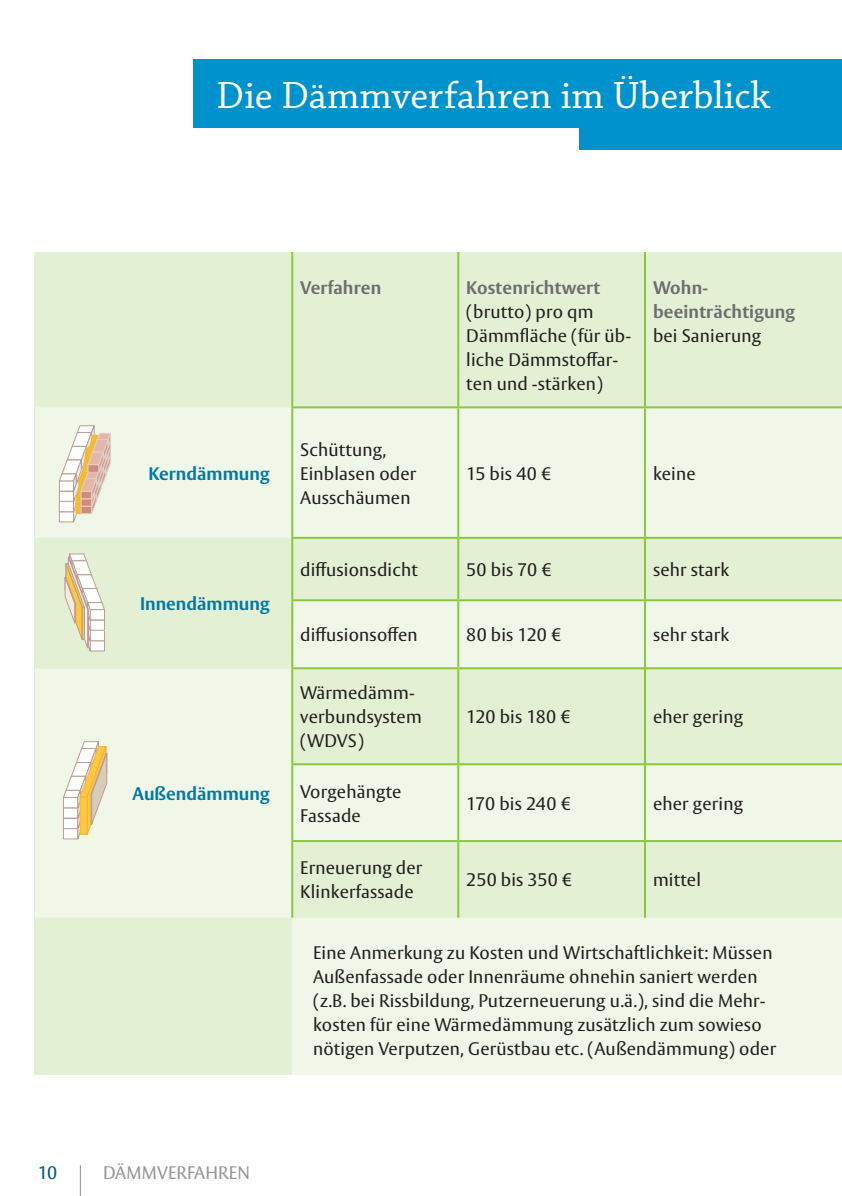
<style>
.page{position:relative;width:842px;height:1196px;background:#fff}
.page>*{position:absolute;margin:0;border:0;box-sizing:border-box;transform-origin:0 0}
.t1{font:40px "Chaparral Pro";color:#fff}
.t2{font:18px/24px "Vesta Pro";letter-spacing:.01em;color:#231f20}
.t3{font:700 18px/24px "Vesta Pro";letter-spacing:.01em;color:#6c6d70}
.t4{font:700 18px "Vesta Pro";color:#0078a9}
.t5{font:18px "Vesta Pro";letter-spacing:.01em;color:#939598}
.t6{font:18px "Vesta Pro";color:#00597a}
</style>
<div class="page">
<div style="left:35px;top:252px;width:806px;height:822px;background:#e4f0d4"></div>
<div style="left:292px;top:848px;width:549px;height:226px;background:#f1f7e8"></div>
<div style="left:35px;top:407px;width:806px;height:131px;background:#f1f7e8"></div>
<svg style="left:35px;top:539px;width:806px;height:378px"></svg>
<hr style="left:457px;top:252px;width:2px;height:154px;background:#8bc63e">
<hr style="left:643px;top:252px;width:2px;height:154px;background:#8bc63e">
<hr style="left:291px;top:406px;width:167px;height:2px;background:#8bc63e">
<hr style="left:458px;top:406px;width:186px;height:2px;background:#8bc63e">
<hr style="left:457px;top:408px;width:2px;height:129px;background:#8bc63e">
<hr style="left:644px;top:406px;width:196px;height:2px;background:#8bc63e">
<hr style="left:643px;top:408px;width:2px;height:129px;background:#8bc63e">
<hr style="left:291px;top:537px;width:167px;height:2px;background:#8bc63e">
<hr style="left:458px;top:537px;width:186px;height:2px;background:#8bc63e">
<hr style="left:457px;top:539px;width:2px;height:60px;background:#8bc63e">
<hr style="left:644px;top:537px;width:196px;height:2px;background:#8bc63e">
<hr style="left:643px;top:539px;width:2px;height:60px;background:#8bc63e">
<hr style="left:291px;top:599px;width:167px;height:2px;background:#8bc63e">
<hr style="left:458px;top:599px;width:186px;height:2px;background:#8bc63e">
<hr style="left:457px;top:601px;width:2px;height:66px;background:#8bc63e">
<hr style="left:644px;top:599px;width:196px;height:2px;background:#8bc63e">
<hr style="left:643px;top:601px;width:2px;height:66px;background:#8bc63e">
<hr style="left:291px;top:667px;width:167px;height:2px;background:#8bc63e">
<hr style="left:458px;top:667px;width:186px;height:2px;background:#8bc63e">
<hr style="left:457px;top:669px;width:2px;height:94px;background:#8bc63e">
<hr style="left:644px;top:667px;width:196px;height:2px;background:#8bc63e">
<hr style="left:643px;top:669px;width:2px;height:94px;background:#8bc63e">
<hr style="left:291px;top:763px;width:167px;height:2px;background:#8bc63e">
<hr style="left:458px;top:763px;width:186px;height:2px;background:#8bc63e">
<hr style="left:457px;top:765px;width:2px;height:75px;background:#8bc63e">
<hr style="left:644px;top:763px;width:196px;height:2px;background:#8bc63e">
<hr style="left:643px;top:765px;width:2px;height:75px;background:#8bc63e">
<hr style="left:291px;top:840px;width:167px;height:2px;background:#8bc63e">
<hr style="left:458px;top:840px;width:186px;height:2px;background:#8bc63e">
<hr style="left:457px;top:842px;width:2px;height:75px;background:#8bc63e">
<hr style="left:644px;top:840px;width:196px;height:2px;background:#8bc63e">
<hr style="left:643px;top:842px;width:2px;height:75px;background:#8bc63e">
<hr style="left:291px;top:252px;width:2px;height:154px;background:#8bc63e">
<hr style="left:291px;top:408px;width:2px;height:129px;background:#8bc63e">
<hr style="left:291px;top:539px;width:2px;height:60px;background:#8bc63e">
<hr style="left:291px;top:601px;width:2px;height:66px;background:#8bc63e">
<hr style="left:291px;top:669px;width:2px;height:94px;background:#8bc63e">
<hr style="left:291px;top:765px;width:2px;height:75px;background:#8bc63e">
<hr style="left:291px;top:842px;width:2px;height:75px;background:#8bc63e">
<img style="left:61px;top:421px;width:53px;height:107px">
<svg style="left:59px;top:425px;width:52px;height:98px"></svg>
<div style="left:88px;top:465px;width:11px;height:7px;background:#d28b78"></div>
<div style="left:88px;top:465px;width:11px;height:7px;border:1px solid #dfd0cb"></div>
<svg style="left:65px;top:554px;width:40px;height:98px"></svg>
<svg style="left:63px;top:741px;width:44px;height:99px"></svg>
<div style="left:194px;top:59px;width:646px;height:68px;background:#0092cc"></div>
<div style="left:579px;top:122px;width:261px;height:28px;background:#0092cc"></div>
<hr style="left:840px;top:59px;width:1px;height:91px;background:#0092cc">
<hr style="left:80px;top:1165px;width:1px;height:31px;background:#231f20">
<h1 class="t1" style="left:216px;top:73px;width:555px">Die Dämmverfahren im Überblick</h1>
<p class="t6" style="left:38px;top:1161px;width:21px">10</p>
<p class="t4" style="left:148px;top:462px;width:122px">Kerndämmung</p>
<p class="t4" style="left:140px;top:592px;width:131px">Innendämmung</p>
<p class="t4" style="left:132px;top:782px;width:138px">Außendämmung</p>
<p class="t3" style="left:300px;top:276px;width:82px">Verfahren</p>
<p class="t3" style="left:466px;top:276px;width:135px">Kostenrichtwert</p>
<p class="t2" style="left:466px;top:300px;width:166px">(brutto) pro qm<br>Dämmfläche (für üb&shy;liche Dämmstoffar&shy;ten und -stärken)</p>
<p class="t3" style="left:652px;top:276px;width:143px">Wohn&shy;beeinträchtigung</p>
<p class="t2" style="left:652px;top:324px;width:110px">bei Sanierung</p>
<p class="t2" style="left:300px;top:437px;width:117px">Schüttung,<br>Einblasen oder<br>Ausschäumen</p>
<p class="t2" style="left:466px;top:461px;width:86px">15 bis 40 €</p>
<p class="t2" style="left:652px;top:461px;width:44px">keine</p>
<p class="t2" style="left:300px;top:557px;width:119px">diffusionsdicht</p>
<p class="t2" style="left:466px;top:557px;width:87px">50 bis 70 €</p>
<p class="t2" style="left:652px;top:557px;width:78px">sehr stark</p>
<p class="t2" style="left:300px;top:622px;width:119px">diffusionsoffen</p>
<p class="t2" style="left:466px;top:622px;width:96px">80 bis 120 €</p>
<p class="t2" style="left:652px;top:622px;width:78px">sehr stark</p>
<p class="t2" style="left:300px;top:680px;width:123px">Wärmedämm&shy;verbundsystem (WDVS)</p>
<p class="t2" style="left:466px;top:704px;width:106px">120 bis 180 €</p>
<p class="t2" style="left:652px;top:704px;width:91px">eher gering</p>
<p class="t2" style="left:300px;top:779px;width:103px">Vorgehängte<br>Fassade</p>
<p class="t2" style="left:466px;top:791px;width:106px">170 bis 240 €</p>
<p class="t2" style="left:652px;top:791px;width:91px">eher gering</p>
<p class="t2" style="left:300px;top:855px;width:124px">Erneuerung der<br>Klinkerfassade</p>
<p class="t2" style="left:466px;top:867px;width:107px">250 bis 350 €</p>
<p class="t2" style="left:652px;top:867px;width:49px">mittel</p>
<p class="t2" style="left:313px;top:940px;width:464px">Eine Anmerkung zu Kosten und Wirtschaftlichkeit: Müssen Außenfassade oder Innenräume ohnehin saniert werden (z.B. bei Rissbildung, Putzerneuerung u.ä.), sind die Mehr&shy;kosten für eine Wärmedämmung zusätzlich zum sowieso nötigen Verputzen, Gerüstbau etc. (Außendämmung) oder</p>
<p class="t5" style="left:103px;top:1161px;width:148px">DÄMMVERFAHREN</p>
</div>
